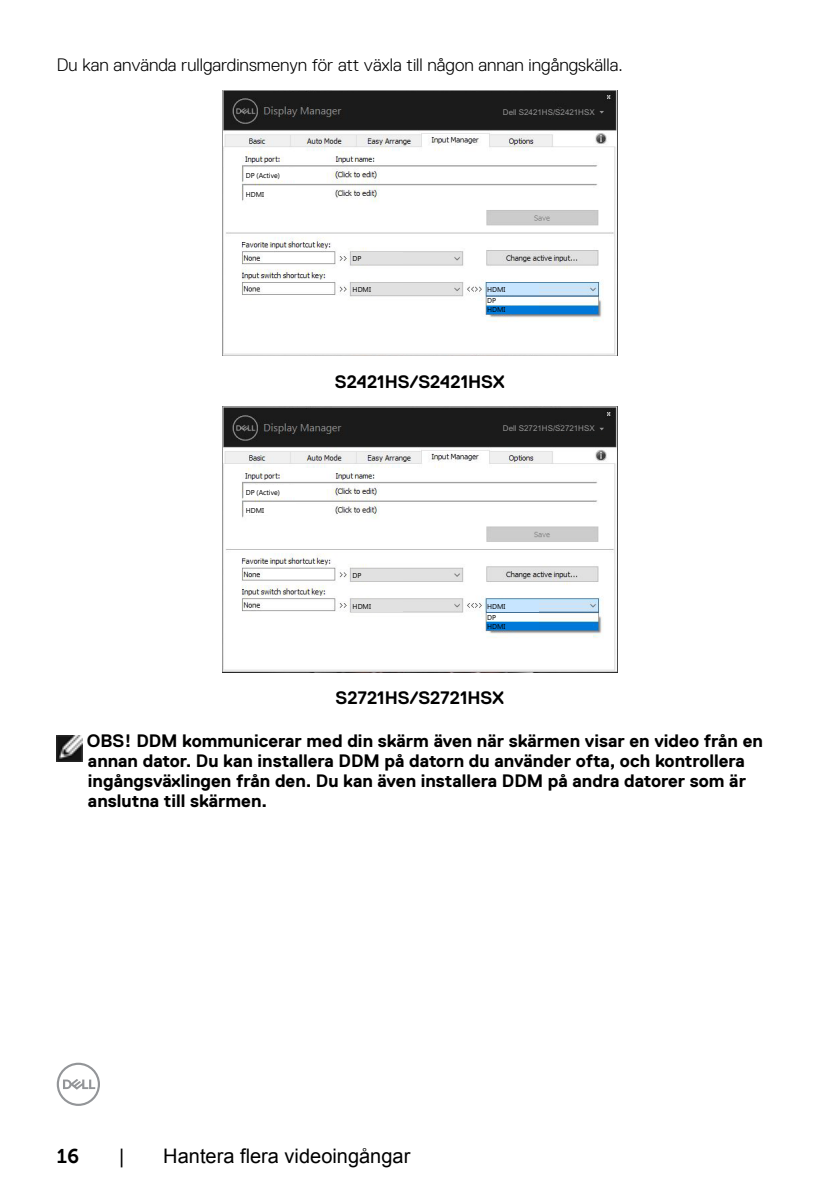
<style>
.page{position:relative;width:840px;height:1191px;background:#fff}
.page>*{position:absolute;margin:0;border:0;box-sizing:border-box;transform-origin:0 0}
.t1{font:20px "Arial";color:#000}
.t2{font:700 20px "Museo Sans For Dell";color:#000}
.t3{font:700 18px/20px "Dell Replica";color:#000}
.t4{font:300 18px "Dell Replica";color:#000}
.t5{font:8px "Arial";color:#939393}
.t6{font:7px/11.2px "Ebrima";color:#000}
</style>
<div class="page">
<svg style="left:57px;top:1062px;width:43px;height:44px"></svg>
<img style="left:223px;top:90px;width:393px;height:266px">
<div style="left:519px;top:108px;width:86px;height:10px;background:#1b1b1b"></div>
<div style="left:244px;top:168px;width:52px;height:12px;background:#fff"></div>
<div style="left:244px;top:186px;width:52px;height:12px;background:#fff"></div>
<div style="left:351px;top:252px;width:52px;height:12px;background:#e1e1e1"></div>
<div style="left:351px;top:283px;width:52px;height:12px;background:#e1e1e1"></div>
<div style="left:487px;top:283px;width:52px;height:11px;background:#c7e5ff"></div>
<div style="left:486px;top:297px;width:52px;height:7px;background:#fafeff"></div>
<div style="left:486px;top:306px;width:52px;height:7px;background:#0079d9"></div>
<img style="left:223px;top:407px;width:393px;height:265px">
<div style="left:519px;top:425px;width:86px;height:9px;background:#1b1b1b"></div>
<div style="left:244px;top:485px;width:52px;height:12px;background:#fff"></div>
<div style="left:244px;top:503px;width:52px;height:12px;background:#fff"></div>
<div style="left:351px;top:569px;width:52px;height:12px;background:#e1e1e1"></div>
<div style="left:351px;top:600px;width:52px;height:12px;background:#e1e1e1"></div>
<div style="left:487px;top:600px;width:52px;height:11px;background:#c7e5ff"></div>
<div style="left:486px;top:614px;width:52px;height:7px;background:#fafeff"></div>
<div style="left:486px;top:623px;width:52px;height:7px;background:#0079d9"></div>
<img style="left:57px;top:736px;width:25px;height:25px">
<p class="t4" style="left:57px;top:55px;width:567px">Du kan använda rullgardinsmenyn för att växla till någon annan ingångskälla.</p>
<p class="t5" style="left:502px;top:107px;width:93px">Dell S2421HS/S2421HSX</p>
<p class="t6" style="left:245px;top:170px;width:36px">DP (Active)</p>
<p class="t6" style="left:245px;top:188px;width:20px">HDMI</p>
<p class="t6" style="left:245px;top:487px;width:36px">DP (Active)</p>
<p class="t6" style="left:245px;top:505px;width:20px">HDMI</p>
<p class="t6" style="left:352px;top:252px;width:10px">DP</p>
<p class="t6" style="left:352px;top:283px;width:20px">HDMI</p>
<p class="t6" style="left:487px;top:283px;width:20px">HDMI<br>DP</p>
<p class="t6" style="left:487px;top:304px;width:20px">HDMI</p>
<p class="t3" style="left:335px;top:371px;width:171px">S2421HS/S2421HSX</p>
<p class="t5" style="left:502px;top:424px;width:93px">Dell S2721HS/S2721HSX</p>
<p class="t6" style="left:352px;top:569px;width:10px">DP</p>
<p class="t6" style="left:352px;top:600px;width:20px">HDMI</p>
<p class="t6" style="left:487px;top:600px;width:20px">HDMI<br>DP</p>
<p class="t6" style="left:487px;top:620px;width:20px">HDMI</p>
<p class="t3" style="left:335px;top:688px;width:170px">S2721HS/S2721HSX</p>
<p class="t3" style="left:87px;top:731px;width:677px">OBS! DDM kommunicerar med din skärm även när skärmen visar en video från en annan dator. Du kan installera DDM på datorn du använder ofta, och kontrollera ingångsväxlingen från den. Du kan även installera DDM på andra datorer som är anslutna till skärmen.</p>
<p class="t2" style="left:57px;top:1144px;width:24px">16</p>
<p class="t1" style="left:119px;top:1142px;width:7px">|</p>
<p class="t1" style="left:163px;top:1142px;width:248px">Hantera flera videoingångar</p>
</div>
